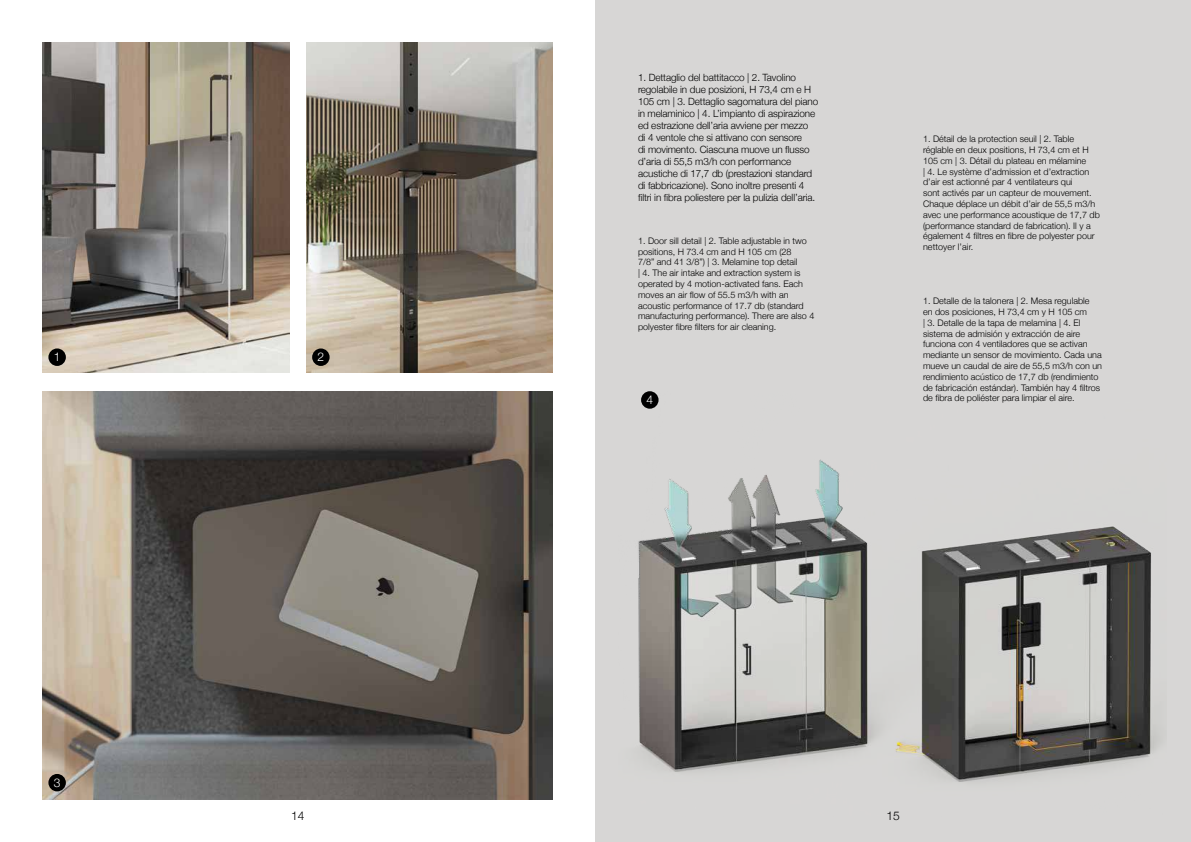
<style>
.page{position:relative;width:1191px;height:842px;background:#fff}
.page>*{position:absolute;margin:0;border:0;box-sizing:border-box;transform-origin:0 0}
.t1{font:300 12px "Helvetica Neue";color:#000}
.t2{font:300 12px "Helvetica Neue";color:#fff}
.t3{font:300 10px/12px "Helvetica Neue";letter-spacing:-.01em;color:#000}
.t4{font:300 9px/10.8px "Helvetica Neue";color:#000}
</style>
<div class="page">
<img style="left:43px;top:43px;width:246px;height:329px">
<img style="left:306px;top:43px;width:247px;height:329px">
<img style="left:43px;top:391px;width:510px;height:408px">
<div style="left:48px;top:348px;width:18px;height:18px;background:#000;border-radius:50%"></div>
<div style="left:312px;top:348px;width:17px;height:18px;background:#000;border-radius:50%"></div>
<div style="left:48px;top:774px;width:18px;height:17px;background:#000;border-radius:50%"></div>
<div style="left:595px;top:0;width:596px;height:842px;background:#d7d6d5"></div>
<img style="left:638px;top:391px;width:523px;height:391px">
<div style="left:641px;top:391px;width:17px;height:18px;background:#000;border-radius:50%"></div>
<h1 class="t2" style="left:54px;top:350px;width:8px">1</h1>
<h1 class="t2" style="left:317px;top:350px;width:8px">2</h1>
<h1 class="t2" style="left:54px;top:775px;width:8px">3</h1>
<h1 class="t1" style="left:291px;top:808px;width:15px">14</h1>
<p class="t3" style="left:638px;top:71px;width:182px">1. Dettaglio del battitacco | 2. Tavolino regolabile in due posizioni, H 73,4 cm e H 105 cm | 3. Dettaglio sagomatura del piano in melaminico | 4. L’impianto di aspirazione ed estrazione dell’aria avviene per mezzo di 4 ventole che si attivano con sensore<br>di movimento. Ciascuna muove un flusso d’aria di 55,5 m3/h con performance acustiche di 17,7 db (prestazioni standard di fabbricazione). Sono inoltre presenti 4 filtri in fibra poliestere per la pulizia dell’aria.</p>
<p class="t4" style="left:638px;top:235px;width:178px">1. Door sill detail | 2. Table adjustable in two positions, H 73.4 cm and H 105 cm (28<br>7/8” and 41 3/8”) | 3. Melamine top detail<br>| 4. The air intake and extraction system is operated by 4 motion-activated fans. Each moves an air flow of 55.5 m3/h with an acoustic performance of 17.7 db (standard manufacturing performance). There are also 4 polyester fibre filters for air cleaning.</p>
<h1 class="t2" style="left:646px;top:392px;width:8px">4</h1>
<p class="t4" style="left:923px;top:133px;width:178px">1. Détail de la protection seuil | 2. Table réglable en deux positions, H 73,4 cm et H 105 cm | 3. Détail du plateau en mélamine<br>| 4. Le système d’admission et d’extraction d’air est actionné par 4 ventilateurs qui<br>sont activés par un capteur de mouvement.<br>Chaque déplace un débit d’air de 55,5 m3/h avec une performance acoustique de 17,7 db (performance standard de fabrication). Il y a également 4 filtres en fibre de polyester pour nettoyer l’air.</p>
<p class="t4" style="left:923px;top:295px;width:181px">1. Detalle de la talonera | 2. Mesa regulable<br>en dos posiciones, H 73,4 cm y H 105 cm<br>| 3. Detalle de la tapa de melamina | 4. El sistema de admisión y extracción de aire funciona con 4 ventiladores que se activan mediante un sensor de movimiento. Cada una mueve un caudal de aire de 55,5 m3/h con un rendimiento acústico de 17,7 db (rendimiento de fabricación estándar). También hay 4 filtros de fibra de poliéster para limpiar el aire.</p>
<h1 class="t1" style="left:886px;top:808px;width:15px">15</h1>
</div>
